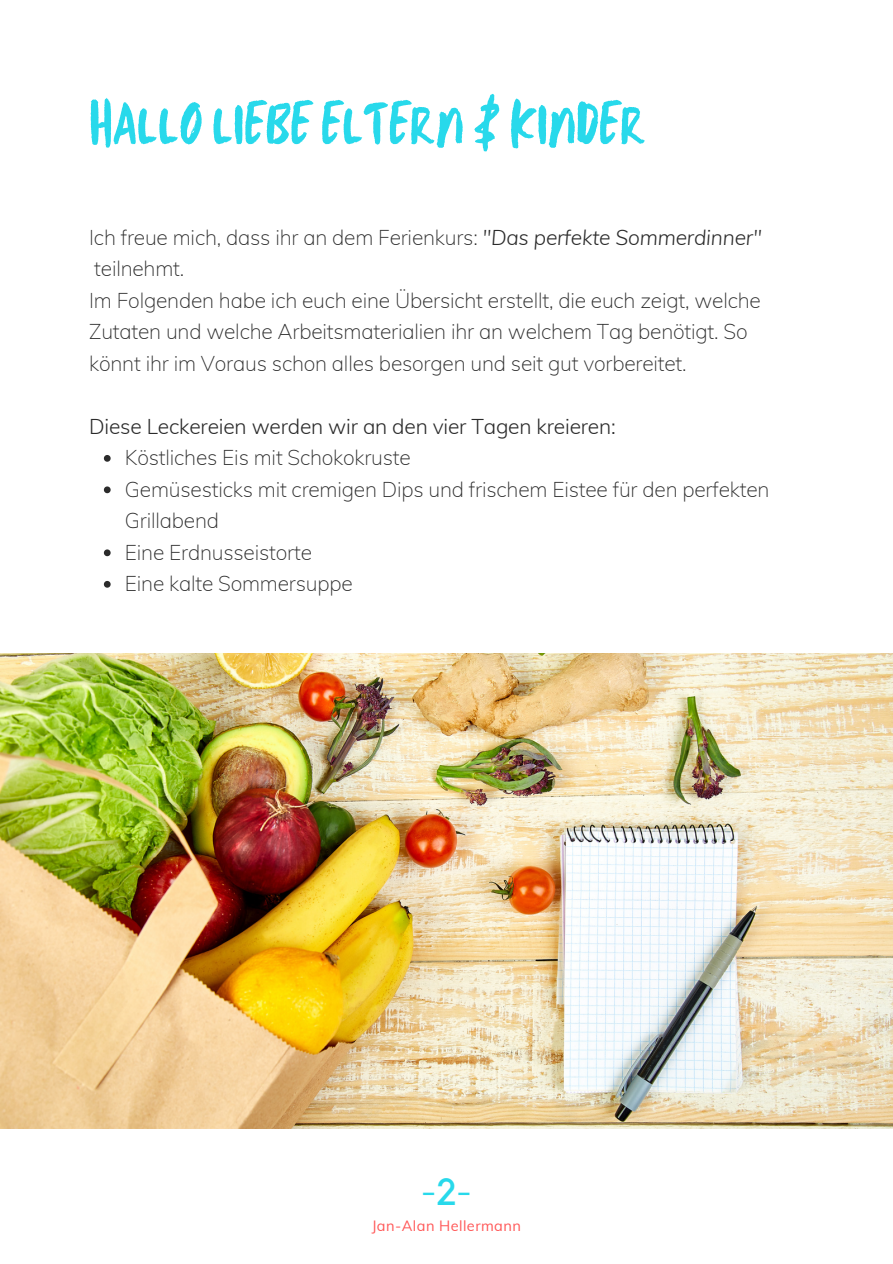
<style>
.page{position:relative;width:893px;height:1264px;background:#fff}
.page>*{position:absolute;margin:0;border:0;box-sizing:border-box;transform-origin:0 0}
.t1{font:60px "TC Milo Regular";color:#28d9eb}
.t2{font:37.5px "Kollektif";color:#28d9eb}
.t3{font:200 21px/31.5px "Muli";letter-spacing:-.01em;color:#2b2b2b}
.t4{font:300 21px "Muli";letter-spacing:-.01em;color:#2b2b2b}
.t5{font:14.55px "Muli";letter-spacing:.03em;color:#ff5757}
.s1{font-weight:300;font-style:italic}
</style>
<div class="page">
<svg style="left:104px;top:455px;width:7px;height:7px"></svg>
<svg style="left:104px;top:486px;width:7px;height:7px"></svg>
<svg style="left:104px;top:549px;width:7px;height:7px"></svg>
<svg style="left:104px;top:581px;width:7px;height:6px"></svg>
<img style="left:0;top:653px;width:892px;height:475px">
<p class="t1" style="left:89px;top:83px;width:558px">HALLOLIEBEELTERN &amp; KINDER</p>
<p class="t3" style="left:89px;top:221px;width:673px">Ich freue mich, dass ihr an dem Ferienkurs: <span class="s1">"Das perfekte Sommerdinner" </span>teilnehmt.</p>
<p class="t3" style="left:89px;top:284px;width:673px">Im Folgenden habe ich euch eine Übersicht erstellt, die euch zeigt, welche<br>Zutaten und welche Arbeitsmaterialien ihr an welchem Tag benötigt. So könnt ihr im Voraus schon alles besorgen und seit gut vorbereitet.</p>
<p class="t4" style="left:89px;top:412px;width:528px">Diese Leckereien werden wir an den vier Tagen kreieren:</p>
<p class="t3" style="left:125px;top:441px;width:287px">Köstliches Eis mit Schokokruste</p>
<p class="t3" style="left:125px;top:473px;width:646px">Gemüsesticks mit cremigen Dips und frischem Eistee für den perfekten<br>Grillabend</p>
<p class="t3" style="left:125px;top:536px;width:188px">Eine Erdnusseistorte</p>
<p class="t3" style="left:125px;top:567px;width:229px">Eine kalte Sommersuppe</p>
<p class="t2" style="left:421px;top:1174px;width:51px">-2-</p>
<p class="t5" style="left:371px;top:1215px;width:151px">Jan-Alan Hellermann</p>
</div>
